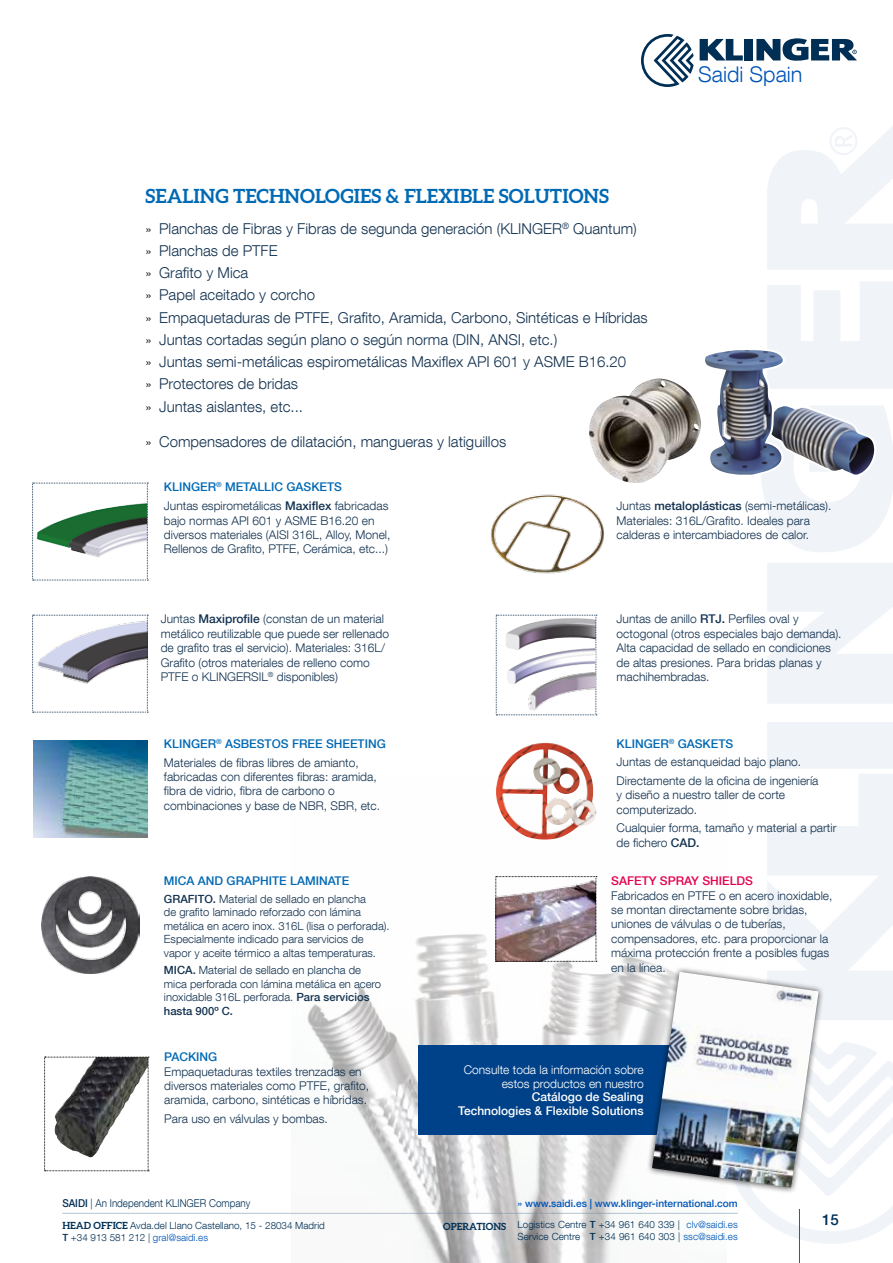
<style>
.page{position:relative;width:893px;height:1263px;background:#fff}
.page>*{position:absolute;margin:0;border:0;box-sizing:border-box;transform-origin:0 0}
.t1{font:300 21.6px "Helvetica Neue LT Com";color:#0055b8}
.t2{font:700 19.5px "Aleo";color:#0069b4}
.t3{font:300 15px/22.2px "Helvetica Neue LT Com";color:#133250}
.t4{font:500 15px "Helvetica Neue LT Com";color:#003056}
.t5{font:300 12px/14.4px "Helvetica Neue LT Com";color:#133250}
.t6{font:500 12px "Helvetica Neue LT Com";color:#0069b4}
.t7{font:300 12px/13.5px "Helvetica Neue LT Com";color:#fff;text-align:right}
.t8{font:500 12px/13.5px "Helvetica Neue LT Com";color:#fff;text-align:right}
.t9{font:500 12px "Helvetica Neue LT Com";color:#e5004b}
.t10{font:300 11.25px/13.5px "Helvetica Neue LT Com";color:#133250}
.t11{font:300 10.8px "Helvetica Neue LT Com";color:#003056;scale:.91 1}
.t12{font:500 10.2px "Helvetica Neue LT Com";color:#0055b8}
.t13{font:300 9.9px/11.9px "Helvetica Neue LT Com";color:#003056}
.t14{font:700 9.9px "Aleo";color:#003056}
.s1{font-size:14.25px;color:#000}
.s2{font-weight:500}
.s3{font-weight:500;color:#0069b4}
.s4{font-family:"Aleo";font-weight:700}
.s5{color:#0055b8}
</style>
<div class="page">
<svg style="left:726px;top:126px;width:167px;height:1118px;fill:#f2f5f8"></svg>
<img style="left:291px;top:777px;width:435px;height:486px">
<hr style="left:799px;top:1209px;width:1px;height:54px;background:#0069b4">
<hr style="left:62px;top:1213px;width:676px;height:1px;background:#758fa4">
<div style="left:745px;top:39px;width:8px;height:21px;background:#002f56"></div>
<svg style="left:700px;top:39px;width:43px;height:21px"></svg>
<svg style="left:756px;top:38px;width:101px;height:23px"></svg>
<svg style="left:641px;top:34px;width:53px;height:53px"></svg>
<img style="left:491px;top:494px;width:113px;height:80px">
<img style="left:495px;top:876px;width:102px;height:86px">
<div style="left:418px;top:1046px;width:262px;height:89px;background:#004289"></div>
<svg style="left:589px;top:347px;width:287px;height:139px"></svg>
<div style="left:646px;top:966px;width:179px;height:228px;background:#000;opacity:.75"></div>
<img style="left:652px;top:972px;width:167px;height:216px">
<svg style="left:32px;top:483px;width:116px;height:98px"></svg>
<svg style="left:32px;top:615px;width:116px;height:98px"></svg>
<img style="left:33px;top:741px;width:115px;height:97px">
<img style="left:41px;top:876px;width:98px;height:97px">
<svg style="left:44px;top:1057px;width:105px;height:114px"></svg>
<svg style="left:496px;top:615px;width:101px;height:100px"></svg>
<img style="left:507px;top:648px;width:87px;height:36px">
<img style="left:508px;top:670px;width:88px;height:42px">
<img style="left:519px;top:742px;width:27px;height:8px">
<h2 class="t2" style="left:146px;top:184px;width:465px">SEALING TECHNOLOGIES &amp; FLEXIBLE SOLUTIONS</h2>
<p class="t3" style="left:146px;top:217px;width:504px"><span class="s1">»</span> Planchas de Fibras y Fibras de segunda generación (KLINGER<sup>®</sup> Quantum)<br><span class="s1">»</span> Planchas de PTFE<br><span class="s1">»</span> Grafito y Mica<br><span class="s1">»</span> Papel aceitado y corcho<br><span class="s1">»</span> Empaquetaduras de PTFE, Grafito, Aramida, Carbono, Sintéticas e Híbridas <span class="s1">»</span> Juntas cortadas según plano o según norma (DIN, ANSI, etc.)<br><span class="s1">»</span> Juntas semi-metálicas espirometálicas Maxiflex API 601 y ASME B16.20<br><span class="s1">»</span> Protectores de bridas<br><span class="s1">»</span> Juntas aislantes, etc...</p>
<p class="t3" style="left:146px;top:430px;width:362px"><span class="s1">»</span> Compensadores de dilatación, mangueras y latiguillos</p>
<p class="t6" style="left:164px;top:480px;width:180px">KLINGER<sup>®</sup> METALLIC GASKETS</p>
<h1 class="t1" style="left:698px;top:61px;width:106px">Saidi Spain</h1>
<p class="t5" style="left:164px;top:498px;width:228px">Juntas espirometálicas <span class="s2">Maxiflex</span> fabricadas bajo normas API 601 y ASME B16.20 en diversos materiales (AISI 316L, Alloy, Monel, Rellenos de Grafito, PTFE, Cerámica, etc...)</p>
<p class="t5" style="left:617px;top:498px;width:216px">Juntas <span class="s2">metaloplásticas</span> (semi-metálicas).<br>Materiales: 316L/Grafito. Ideales para calderas e intercambiadores de calor.</p>
<p class="t5" style="left:161px;top:612px;width:230px">Juntas <span class="s2">Maxiprofile</span> (constan de un material metálico reutilizable que puede ser rellenado de grafito tras el servicio). Materiales: 316L/ Grafito (otros materiales de relleno como PTFE o KLINGERSIL<sup>®</sup> disponibles)</p>
<p class="t5" style="left:617px;top:612px;width:226px">Juntas de anillo <span class="s2">RTJ.</span> Perfiles oval y octogonal (otros especiales bajo demanda).<br>Alta capacidad de sellado en condiciones de altas presiones. Para bridas planas y machihembradas.</p>
<p class="t5" style="left:164px;top:734px;width:223px;line-height:18.6px"><span class="s3">KLINGER</span><sup>®</sup> <span class="s3">ASBESTOS FREE SHEETING<br></span>Materiales de fibras libres de amianto,</p>
<p class="t5" style="left:164px;top:769px;width:218px">fabricadas con diferentes fibras: aramida, fibra de vidrio, fibra de carbono o combinaciones y base de NBR, SBR, etc.</p>
<p class="t6" style="left:164px;top:873px;width:187px">MICA AND GRAPHITE LAMINATE</p>
<p class="t10" style="left:164px;top:892px;width:227px"><span class="s2">GRAFITO.</span> Material de sellado en plancha<br>de grafito laminado reforzado con lámina metálica en acero inox. 316L (lisa o perforada).<br>Especialmente indicado para servicios de vapor y aceite térmico a altas temperaturas.</p>
<p class="t10" style="left:164px;top:963px;width:219px"><span class="s2">MICA.</span> Material de sellado en plancha de mica perforada con lámina metálica en acero inoxidable 316L perforada. <span class="s2">Para servicios hasta 900º C.</span></p>
<p class="t6" style="left:164px;top:1050px;width:55px">PACKING</p>
<p class="t5" style="left:164px;top:1064px;width:206px">Empaquetaduras textiles trenzadas en diversos materiales como PTFE, grafito, aramida, carbono, sintéticas e híbridas.</p>
<p class="t5" style="left:164px;top:1111px;width:165px">Para uso en válvulas y bombas.</p>
<p class="t5" style="left:617px;top:734px;width:203px;line-height:18.6px"><span class="s3">KLINGER</span><sup>®</sup> <span class="s3">GASKETS<br></span>Juntas de estanqueidad bajo plano.<br>Directamente de la oficina de ingeniería</p>
<p class="t5" style="left:617px;top:787px;width:170px">y diseño a nuestro taller de corte computerizado.</p>
<p class="t5" style="left:617px;top:821px;width:221px">Cualquier forma, tamaño y material a partir de fichero <span class="s2">CAD.</span></p>
<p class="t9" style="left:611px;top:874px;width:143px">SAFETY SPRAY SHIELDS</p>
<p class="t5" style="left:611px;top:888px;width:223px">Fabricados en PTFE o en acero inoxidable, se montan directamente sobre bridas, uniones de válvulas o de tuberías, compensadores, etc. para proporcionar la máxima protección frente a posibles fugas en la línea.</p>
<p class="t7" style="left:464px;top:1063px;width:182px">Consulte toda la información sobre estos productos en nuestro</p>
<p class="t8" style="left:458px;top:1090px;width:187px">Catálogo de Sealing<br>Technologies &amp; Flexible Solutions</p>
<p class="t11" style="left:62px;top:1197px;width:208px"><span class="s2">SAIDI</span> | An Independent KLINGER Company</p>
<p class="t13" style="left:62px;top:1219px;width:264px"><span class="s4">HEAD OFFICE</span> Avda.del Llano Castellano, 15 - 28034 Madrid<br><span class="s2">T</span> +34 913 581 212 | <span class="s5">gral@saidi.es</span></p>
<p class="t13" style="left:518px;top:1218px;width:222px">Logistics Centre <span class="s2">T</span> +34 961 640 339 | <span class="s5">clv@saidi.es<br></span>Service Centre <span class="s2">T</span> +34 961 640 303 | <span class="s5">ssc@saidi.es</span></p>
<p class="t12" style="left:518px;top:1197px;width:222px">» www.saidi.es | www.klinger-international.com</p>
<p class="t14" style="left:443px;top:1220px;width:64px">OPERATIONS</p>
<p class="t4" style="left:822px;top:1210px;width:18px">15</p>
</div>
